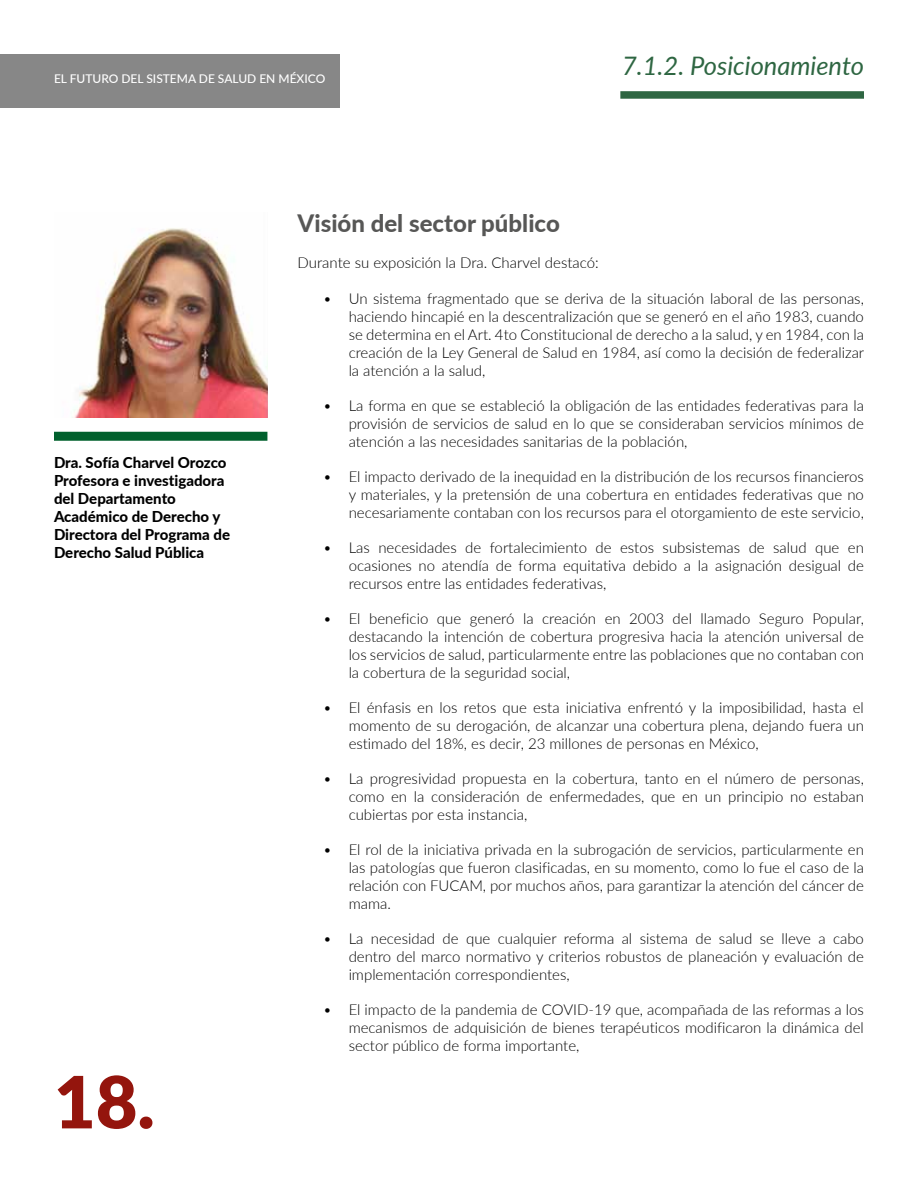
<style>
.page{position:relative;width:918px;height:1188px;background:#fff}
.page>*{position:absolute;margin:0;border:0;box-sizing:border-box;transform-origin:0 0}
.t1{font:900 72px "Lato";color:#94150d}
.t2{font:italic 25.5px "Lato";color:#2e6642}
.t3{font:800 24px "Lato";color:#575756}
.t4{font:300 15px/18px "Lato";color:#000;text-align:justify}
.t5{font:800 15px/18px "Lato";color:#000}
.t6{font:500 12px "Lato";color:#fff}
</style>
<div class="page">
<div style="left:0;top:54px;width:340px;height:53px;background:#878787"></div>
<img style="left:74px;top:228px;width:193px;height:189px">
<div style="left:54px;top:432px;width:213px;height:9px;background:#01602d"></div>
<div style="left:620px;top:91px;width:244px;height:8px;background:#2e6642"></div>
<p class="t6" style="left:54px;top:70px;width:273px">EL FUTURO DEL SISTEMA DE SALUD EN MÉXICO</p>
<h2 class="t2" style="left:622px;top:47px;width:243px">7.1.2. Posicionamiento</h2>
<p class="t5" style="left:54px;top:453px;width:178px">Dra. Sofía Charvel Orozco<br>Profesora e investigadora del Departamento<br>Académico de Derecho y<br>Directora del Programa de<br>Derecho Salud Pública</p>
<h1 class="t1" style="left:54px;top:1048px;width:102px">18.</h1>
<h3 class="t3" style="left:298px;top:205px;width:264px">Visión del sector público</h3>
<p class="t4" style="left:298px;top:253px;width:303px">Durante su exposición la Dra. Charvel destacó:</p>
<p class="t4" style="left:349px;top:289px;width:517px;text-indent:-26px">• Un sistema fragmentado que se deriva de la situación laboral de las personas, haciendo hincapié en la descentralización que se generó en el año 1983, cuando se determina en el Art. 4to Constitucional de derecho a la salud, y en 1984, con la creación de la Ley General de Salud en 1984, así como la decisión de federalizar la atención a la salud,</p>
<p class="t4" style="left:349px;top:396px;width:517px;text-indent:-26px">• La forma en que se estableció la obligación de las entidades federativas para la provisión de servicios de salud en lo que se consideraban servicios mínimos de atención a las necesidades sanitarias de la población,</p>
<p class="t4" style="left:349px;top:467px;width:517px;text-indent:-26px">• El impacto derivado de la inequidad en la distribución de los recursos financieros y materiales, y la pretensión de una cobertura en entidades federativas que no necesariamente contaban con los recursos para el otorgamiento de este servicio,</p>
<p class="t4" style="left:349px;top:538px;width:517px;text-indent:-26px">• Las necesidades de fortalecimiento de estos subsistemas de salud que en ocasiones no atendía de forma equitativa debido a la asignación desigual de recursos entre las entidades federativas,</p>
<p class="t4" style="left:349px;top:609px;width:517px;text-indent:-26px">• El beneficio que generó la creación en 2003 del llamado Seguro Popular, destacando la intención de cobertura progresiva hacia la atención universal de los servicios de salud, particularmente entre las poblaciones que no contaban con la cobertura de la seguridad social,</p>
<p class="t4" style="left:349px;top:698px;width:517px;text-indent:-26px">• El énfasis en los retos que esta iniciativa enfrentó y la imposibilidad, hasta el momento de su derogación, de alcanzar una cobertura plena, dejando fuera un estimado del 18%, es decir, 23 millones de personas en México,</p>
<p class="t4" style="left:349px;top:769px;width:517px;text-indent:-26px">• La progresividad propuesta en la cobertura, tanto en el número de personas, como en la consideración de enfermedades, que en un principio no estaban cubiertas por esta instancia,</p>
<p class="t4" style="left:349px;top:840px;width:517px;text-indent:-26px">• El rol de la iniciativa privada en la subrogación de servicios, particularmente en las patologías que fueron clasificadas, en su momento, como lo fue el caso de la relación con FUCAM, por muchos años, para garantizar la atención del cáncer de mama.</p>
<p class="t4" style="left:349px;top:929px;width:517px;text-indent:-26px">• La necesidad de que cualquier reforma al sistema de salud se lleve a cabo dentro del marco normativo y criterios robustos de planeación y evaluación de implementación correspondientes,</p>
<p class="t4" style="left:349px;top:1000px;width:517px;text-indent:-26px">• El impacto de la pandemia de COVID-19 que, acompañada de las reformas a los mecanismos de adquisición de bienes terapéuticos modificaron la dinámica del sector público de forma importante,</p>
</div>
